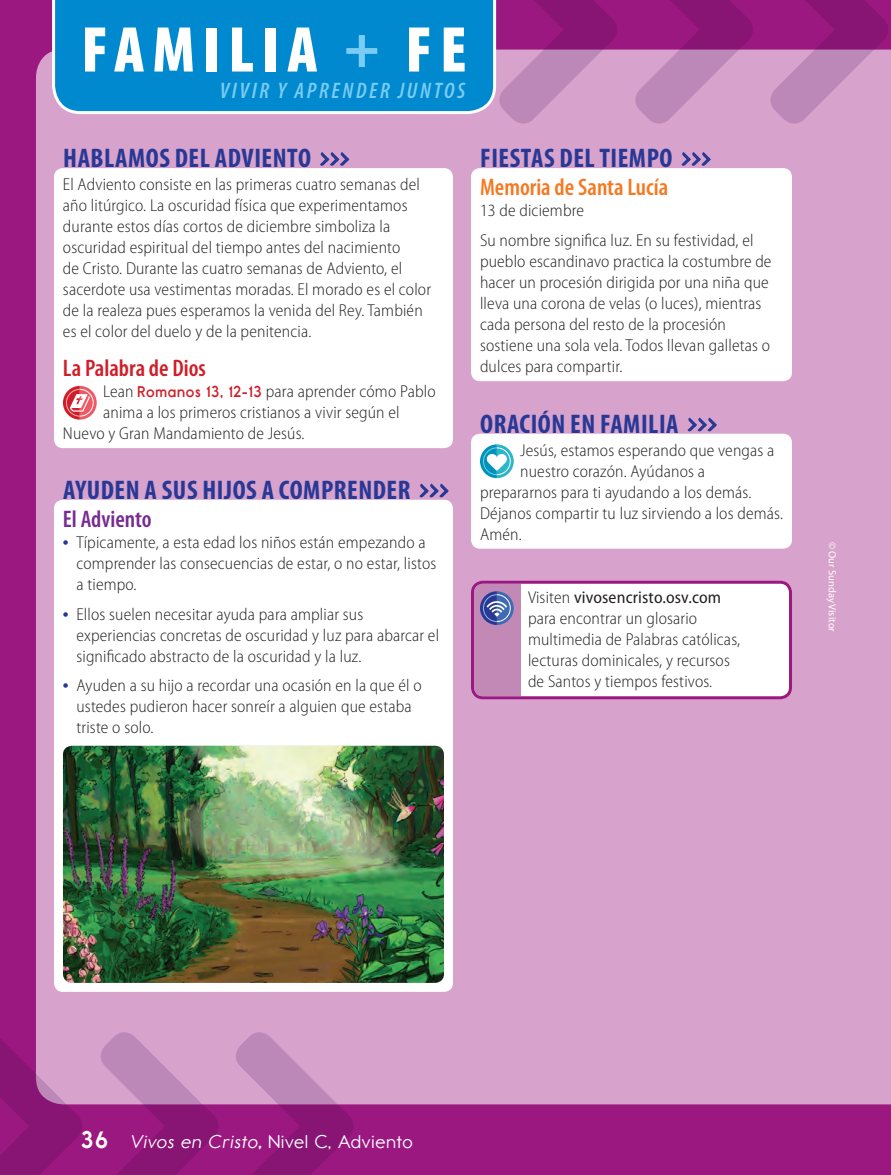
<style>
.page{position:relative;width:891px;height:1175px;background:#9c1881}
.page>*{position:absolute;margin:0;border:0;box-sizing:border-box;transform-origin:0 0}
.t1{font:900 condensed 65.25px "Myriad Pro";letter-spacing:.12em;color:#fff}
.t2{font:700 condensed 27px "Myriad Pro";letter-spacing:.02em;color:#273895}
.t3{font:600 condensed 24px "Myriad Pro";color:#f47921}
.t4{font:600 condensed 24px "Myriad Pro";color:#d01e29}
.t5{font:600 condensed 24px "Myriad Pro";color:#772a91}
.t6{font:italic 600 condensed 22.5px "Myriad Pro";letter-spacing:.12em;color:#79ccf2}
.t7{font:18.75px "Report School Rg";letter-spacing:.05em;color:#fff}
.t8{font:300 semi-condensed 17.25px/21px "Myriad Pro";letter-spacing:.01em;color:#231f20}
.t9{font:10.5px "Myriad Pro";color:#fff}
.s1{font-weight:700;font-stretch:semi-expanded;font-size:60px;color:#79ccf2}
.s2{font-family:"Report School Rg";font-weight:700;font-stretch:normal;font-size:15.75px;color:#d01e29}
.s3{font-weight:700;font-stretch:normal;color:#273895}
.s4{font-weight:400}
.s5{font-family:"Report School Hv";font-size:24px}
.s6{font-style:italic}
.s7{font-weight:700;font-style:italic}
</style>
<div class="page">
<div style="left:36px;top:50px;width:855px;height:1054px;background:#d7a2cc"></div>
<svg style="left:95px;top:1026px;width:129px;height:149px;background:#b15aa1"></svg>
<svg style="left:230px;top:1026px;width:129px;height:149px;background:#b15aa1"></svg>
<svg style="left:493px;top:0;width:130px;height:129px;background:#b666a8"></svg>
<div style="left:52px;top:0;width:444px;height:114px;background:#0089cf"></div>
<svg style="left:687px;top:417px;width:30px;height:15px"></svg>
<div style="left:471px;top:434px;width:321px;height:115px;background:#fff;border-radius:9px"></div>
<svg style="left:480px;top:444px;width:34px;height:34px"></svg>
<svg style="left:681px;top:152px;width:30px;height:15px"></svg>
<div style="left:471px;top:168px;width:321px;height:213px;background:#fff;border-radius:9px"></div>
<svg style="left:419px;top:483px;width:30px;height:15px"></svg>
<div style="left:54px;top:500px;width:399px;height:492px;background:#fff;border-radius:9px"></div>
<svg style="left:320px;top:152px;width:29px;height:15px"></svg>
<div style="left:54px;top:168px;width:399px;height:280px;background:#fff;border-radius:9px"></div>
<svg style="left:63px;top:386px;width:34px;height:34px"></svg>
<img style="left:63px;top:746px;width:381px;height:237px">
<div style="left:472px;top:582px;width:318px;height:116px;background:#fff;border-radius:10px"></div>
<div style="left:474px;top:584px;width:46px;height:112px;background:#c289b7"></div>
<svg style="left:480px;top:591px;width:34px;height:34px"></svg>
<div style="left:471px;top:581px;width:321px;height:118px;border:3px solid #9c1881;border-radius:10px"></div>
<svg style="left:0;top:1026px;width:84px;height:149px;background:#a23d8f"></svg>
<svg style="left:629px;top:0;width:262px;height:129px;background:#b666a8"></svg>
<h1 class="t1" style="left:81px;top:13px;width:387px">FAMILIA <span class="s1">+</span> FE</h1>
<h3 class="t6" style="left:220px;top:79px;width:247px">VIVIR Y APRENDER JUNTOS</h3>
<h2 class="t2" style="left:63px;top:141px;width:249px">HABLAMOS DEL ADVIENTO</h2>
<p class="t8" style="left:63px;top:174px;width:370px">El Adviento consiste en las primeras cuatro semanas del año litúrgico. La oscuridad física que experimentamos durante estos días cortos de diciembre simboliza la oscuridad espiritual del tiempo antes del nacimiento<br>de Cristo. Durante las cuatro semanas de Adviento, el sacerdote usa vestimentas moradas. El morado es el color de la realeza pues esperamos la venida del Rey. También es el color del duelo y de la penitencia.</p>
<h3 class="t4" style="left:63px;top:355px;width:145px">La Palabra de Dios</h3>
<p class="t8" style="left:103px;top:381px;width:334px">Lean <span class="s2">Romanos 13, 12-13</span> para aprender cómo Pablo</p>
<p class="t8" style="left:103px;top:402px;width:298px">anima a los primeros cristianos a vivir según el</p>
<p class="t8" style="left:63px;top:423px;width:243px">Nuevo y Gran Mandamiento de Jesús.</p>
<h2 class="t2" style="left:63px;top:473px;width:349px">AYUDEN A SUS HIJOS A COMPRENDER</h2>
<h3 class="t5" style="left:63px;top:505px;width:90px">El Adviento</h3>
<p class="t8" style="left:76px;top:532px;width:361px;text-indent:-14px"><span class="s3">•</span> Típicamente, a esta edad los niños están empezando a comprender las consecuencias de estar, o no estar, listos a tiempo.</p>
<p class="t8" style="left:76px;top:604px;width:364px;text-indent:-14px"><span class="s3">•</span> Ellos suelen necesitar ayuda para ampliar sus experiencias concretas de oscuridad y luz para abarcar el significado abstracto de la oscuridad y la luz.</p>
<p class="t8" style="left:76px;top:676px;width:347px;text-indent:-14px"><span class="s3">•</span> Ayuden a su hijo a recordar una ocasión en la que él o ustedes pudieron hacer sonreír a alguien que estaba triste o solo.</p>
<h2 class="t2" style="left:480px;top:141px;width:194px">FIESTAS DEL TIEMPO</h2>
<h3 class="t3" style="left:480px;top:174px;width:190px">Memoria de Santa Lucía</h3>
<p class="t8" style="left:480px;top:196px;width:275px;line-height:30px">13 de diciembre<br>Su nombre significa luz. En su festividad, el</p>
<p class="t8" style="left:480px;top:251px;width:293px">pueblo escandinavo practica la costumbre de hacer un procesión dirigida por una niña que lleva una corona de velas (o luces), mientras cada persona del resto de la procesión sostiene una sola vela. Todos llevan galletas o dulces para compartir.</p>
<h2 class="t2" style="left:480px;top:407px;width:200px">ORACIÓN EN FAMILIA</h2>
<p class="t8" style="left:520px;top:440px;width:256px">Jesús, estamos esperando que vengas a</p>
<p class="t8" style="left:520px;top:461px;width:186px">nuestro corazón. Ayúdanos a</p>
<p class="t8" style="left:480px;top:482px;width:273px">prepararnos para ti ayudando a los demás.</p>
<p class="t8" style="left:480px;top:503px;width:304px">Déjanos compartir tu luz sirviendo a los demás.</p>
<p class="t8" style="left:480px;top:524px;width:43px">Amén.</p>
<p class="t8" style="left:528px;top:587px;width:214px">Visiten <span class="s4">vivosencristo.osv.com </span>para encontrar un glosario multimedia de Palabras católicas, lecturas dominicales, y recursos de Santos y tiempos festivos.</p>
<p class="t9" style="left:839px;top:542px;width:91px;rotate:90deg">© Our Sunday Visitor</p>
<p class="t7" style="left:81px;top:1130px;width:333px"><span class="s5">36</span> <span class="s6">Vivos en Cristo</span><span class="s7">,</span> Nivel C, Adviento</p>
</div>
